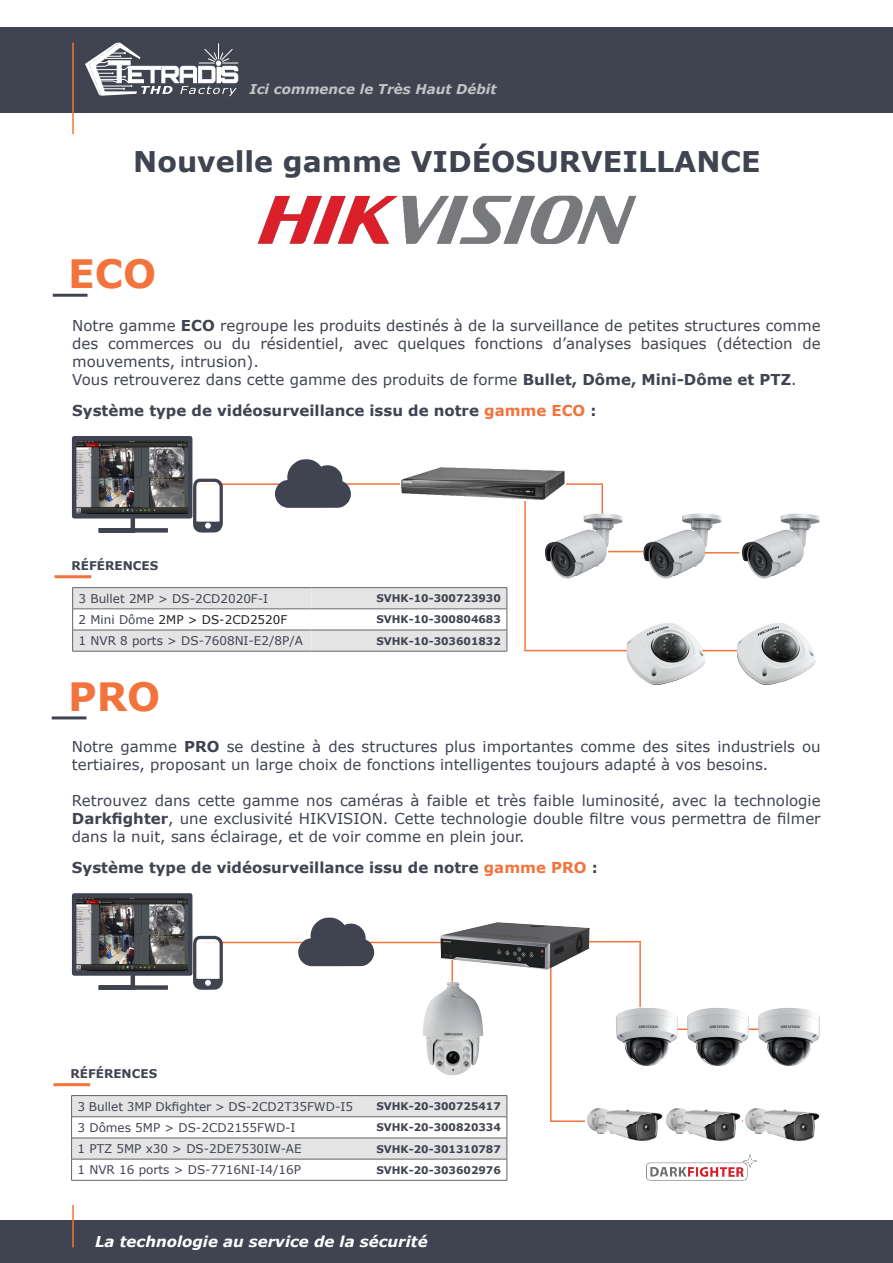
<style>
.page{position:relative;width:893px;height:1263px;background:#fff}
.page>*{position:absolute;margin:0;border:0;box-sizing:border-box;transform-origin:0 0}
.t1{font:700 39px "Verdana";color:#f3733c}
.t2{font:700 28.5px "Verdana";color:#404450}
.t3{font:15px/18px "Verdana";color:#404450;text-align:justify}
.t4{font:700 15px "Verdana";color:#404450}
.t5{font:italic 700 15px "Verdana";color:#fff}
.t6{font:italic 700 13.5px "Verdana";color:#c1c3c5}
.t7{font:12px "Verdana";color:#404450}
.t8{font:12px "Verdana";color:#231f20}
.Titre_de_paragraphe{font:700 12px "Verdana";color:#404450}
.t9{font:700 10.5px "Verdana";color:#404450}
.s1{font-weight:700}
.s2{color:#f3733c}
.s3{color:#404450}
.s4{color:#fff}
</style>
<div class="page">
<div style="left:0;top:1220px;width:893px;height:43px;background:#404450"></div>
<hr style="left:72px;top:1205px;width:2px;height:42px;background:#f3733c">
<hr style="left:525px;top:650px;width:111px;height:1px;background:#f3733c">
<hr style="left:334px;top:483px;width:269px;height:2px;background:#f3733c">
<hr style="left:524px;top:485px;width:2px;height:166px;background:#f3733c">
<img style="left:401px;top:467px;width:164px;height:33px">
<hr style="left:52px;top:716px;width:34px;height:3px;background:#404450">
<hr style="left:551px;top:1120px;width:35px;height:2px;background:#f3733c">
<hr style="left:584px;top:941px;width:57px;height:1px;background:#f3733c">
<hr style="left:550px;top:965px;width:1px;height:157px;background:#f3733c">
<hr style="left:639px;top:941px;width:2px;height:66px;background:#f3733c">
<hr style="left:451px;top:951px;width:2px;height:43px;background:#f3733c">
<svg style="left:71px;top:1095px;width:437px;height:85px"></svg>
<hr style="left:71px;top:1180px;width:288px;height:1px;background:#606467">
<hr style="left:359px;top:1180px;width:148px;height:1px;background:#606467">
<hr style="left:53px;top:1083px;width:37px;height:3px;background:#f3733c">
<hr style="left:352px;top:942px;width:89px;height:1px;background:#f3733c">
<hr style="left:204px;top:942px;width:104px;height:1px;background:#f3733c">
<svg style="left:192px;top:933px;width:32px;height:57px"></svg>
<svg style="left:98px;top:976px;width:70px;height:14px"></svg>
<img style="left:77px;top:898px;width:110px;height:73px">
<div style="left:72px;top:893px;width:120px;height:83px;border:4px solid #404450"></div>
<svg style="left:297px;top:917px;width:78px;height:50px"></svg>
<img style="left:423px;top:982px;width:60px;height:93px">
<svg style="left:678px;top:1028px;width:9px;height:2px"></svg>
<svg style="left:749px;top:1028px;width:9px;height:2px"></svg>
<img style="left:616px;top:1008px;width:62px;height:58px">
<img style="left:687px;top:1008px;width:62px;height:58px">
<img style="left:758px;top:1008px;width:62px;height:58px">
<img style="left:666px;top:1108px;width:154px;height:33px">
<img style="left:587px;top:1108px;width:76px;height:33px">
<img style="left:646px;top:1154px;width:111px;height:26px">
<img style="left:440px;top:922px;width:150px;height:48px">
<img style="left:257px;top:195px;width:380px;height:49px">
<hr style="left:53px;top:294px;width:35px;height:3px;background:#404450">
<img style="left:742px;top:513px;width:78px;height:66px">
<img style="left:737px;top:623px;width:78px;height:62px">
<img style="left:626px;top:623px;width:79px;height:62px">
<img style="left:643px;top:513px;width:78px;height:66px">
<hr style="left:702px;top:650px;width:35px;height:1px;background:#f3733c">
<hr style="left:608px;top:551px;width:35px;height:1px;background:#f3733c">
<hr style="left:705px;top:552px;width:34px;height:1px;background:#f3733c">
<hr style="left:601px;top:484px;width:2px;height:35px;background:#f3733c">
<hr style="left:72px;top:587px;width:239px;height:1px;background:#606467">
<hr style="left:311px;top:587px;width:196px;height:1px;background:#606467">
<svg style="left:72px;top:588px;width:436px;height:63px"></svg>
<hr style="left:72px;top:651px;width:239px;height:1px;background:#606467">
<hr style="left:311px;top:651px;width:196px;height:1px;background:#606467">
<hr style="left:55px;top:575px;width:36px;height:3px;background:#f3733c">
<hr style="left:201px;top:483px;width:84px;height:2px;background:#f3733c">
<svg style="left:191px;top:476px;width:33px;height:57px"></svg>
<svg style="left:94px;top:518px;width:78px;height:15px"></svg>
<img style="left:77px;top:441px;width:110px;height:72px">
<div style="left:72px;top:436px;width:120px;height:82px;border:4px solid #404450"></div>
<svg style="left:274px;top:459px;width:78px;height:49px"></svg>
<img style="left:545px;top:513px;width:78px;height:66px">
<div style="left:0;top:28px;width:893px;height:85px;background:#404450"></div>
<hr style="left:72px;top:43px;width:2px;height:91px;background:#f3733c">
<svg style="left:85px;top:43px;width:153px;height:53px"></svg>
<p class="t6" style="left:249px;top:80px;width:249px">Ici commence le Très Haut Débit</p>
<p class="t2" style="left:133px;top:142px;width:629px">Nouvelle gamme VIDÉOSURVEILLANCE</p>
<p class="t1" style="left:68px;top:246px;width:90px">ECO</p>
<p class="t3" style="left:72px;top:316px;width:750px">Notre gamme <span class="s1">ECO</span> regroupe les produits destinés à de la surveillance de petites structures comme des commerces ou du résidentiel, avec quelques fonctions d’analyses basiques (détection de mouvements, intrusion).</p>
<p class="t3" style="left:72px;top:370px;width:726px">Vous retrouverez dans cette gamme des produits de forme <span class="s1">Bullet, Dôme, Mini-Dôme et PTZ</span>.</p>
<p class="t4" style="left:72px;top:399px;width:526px">Système type de vidéosurveillance issu de notre <span class="s2">gamme ECO</span> :</p>
<p class="Titre_de_paragraphe" style="left:72px;top:557px;width:88px">RÉFÉRENCES</p>
<p class="t7" style="left:79px;top:590px;width:191px">3 Bullet 2MP &gt; DS-2CD2020F-I</p>
<p class="t9" style="left:376px;top:591px;width:126px">SVHK-10-300723930</p>
<p class="t8" style="left:79px;top:611px;width:210px"><span class="s3">2 Mini Dôme</span> 2MP &gt; DS-2CD2520F</p>
<p class="t9" style="left:352px;top:612px;width:150px"><span class="s4">SVH</span>SVHK-10-300804683</p>
<p class="t7" style="left:79px;top:632px;width:226px">1 NVR 8 ports &gt; DS-7608NI-E2/8P/A</p>
<p class="t9" style="left:376px;top:633px;width:126px">SVHK-10-303601832</p>
<p class="t1" style="left:68px;top:669px;width:94px">PRO</p>
<p class="t3" style="left:72px;top:738px;width:750px">Notre gamme <span class="s1">PRO</span> se destine à des structures plus importantes comme des sites industriels ou tertiaires, proposant un large choix de fonctions intelligentes toujours adapté à vos besoins.</p>
<p class="t3" style="left:72px;top:792px;width:750px">Retrouvez dans cette gamme nos caméras à faible et très faible luminosité, avec la technologie <span class="s1">Darkfighter</span>, une exclusivité HIKVISION. Cette technologie double filtre vous permettra de filmer dans la nuit, sans éclairage, et de voir comme en plein jour.</p>
<p class="t4" style="left:72px;top:857px;width:527px">Système type de vidéosurveillance issu de notre <span class="s2">gamme PRO</span> :</p>
<p class="Titre_de_paragraphe" style="left:70px;top:1065px;width:88px">RÉFÉRENCES</p>
<p class="t7" style="left:78px;top:1098px;width:277px">3 Bullet 3MP Dkfighter &gt; DS-2CD2T35FWD-I5</p>
<p class="t9" style="left:376px;top:1099px;width:126px">SVHK-20-300725417</p>
<p class="t7" style="left:78px;top:1119px;width:241px">3 Dômes 5MP &gt; DS-2CD2155FWD-I <span class="s4">AN</span></p>
<p class="t9" style="left:368px;top:1120px;width:134px"><span class="s4">K</span>SVHK-20-300820334</p>
<p class="t7" style="left:78px;top:1140px;width:226px">1 PTZ 5MP x30 &gt; DS-2DE7530IW-AE</p>
<p class="t9" style="left:376px;top:1141px;width:126px">SVHK-20-301310787</p>
<p class="t7" style="left:78px;top:1162px;width:225px">1 NVR 16 ports &gt; DS-7716NI-I4/16P</p>
<p class="t9" style="left:376px;top:1162px;width:126px">SVHK-20-303602976</p>
<p class="t5" style="left:95px;top:1231px;width:334px">La technologie au service de la sécurité</p>
</div>
